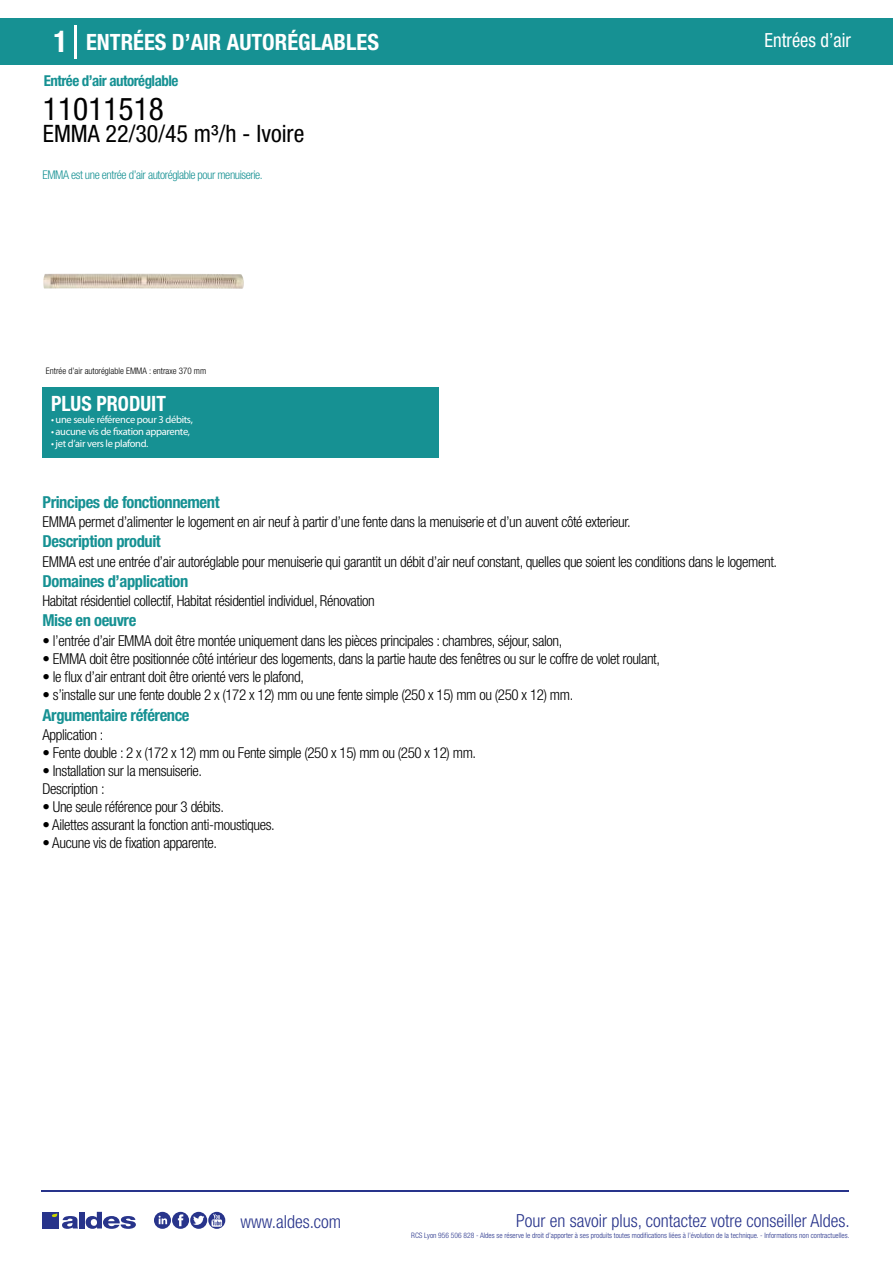
<style>
.page{position:relative;width:893px;height:1263px;background:#fff}
.page>*{position:absolute;margin:0;border:0;box-sizing:border-box;transform-origin:0 0}
.t1{font:condensed 31.5px "Helvetica Neue LT Std";color:#000}
.t2{font:condensed 24px "Helvetica Neue LT Std";color:#000}
.t3{font:700 condensed 22.5px "Helvetica Neue LT Std";color:#fff}
.t4{font:700 condensed 21px "Helvetica Neue";color:#fff;scale:.95 1}
.t5{font:condensed 19.5px "Helvetica Neue LT Std";color:#fff;scale:.95 1}
.t6{font:300 condensed 18px "Helvetica Neue";color:#28348b}
.t7{font:700 condensed 16.5px "Helvetica Neue LT Std";letter-spacing:-.025em;color:#169193}
.t8{font:300 condensed 15px/18px "Helvetica Neue LT Std";letter-spacing:-.025em;color:#000}
.t9{font:700 condensed 15px "Helvetica Neue LT Std";letter-spacing:-.035em;color:#169193}
.t10{font:300 condensed 12px "Helvetica Neue LT Std";letter-spacing:-.035em;color:#169193}
.t11{font:10.5px "Myriad Pro";letter-spacing:-.03em;color:#fff}
.t12{font:300 condensed 9px "Helvetica Neue";color:#000}
.t13{font:300 condensed 7.5px "Helvetica Neue";color:#28348b}
.s1{font-size:30px}
</style>
<div class="page">
<div style="left:0;top:18px;width:893px;height:46px;background:#169193"></div>
<div style="left:43px;top:387px;width:396px;height:70px;background:#169193"></div>
<hr style="left:74px;top:25px;width:2px;height:33px;background:#fff">
<img style="left:43px;top:274px;width:201px;height:15px">
<hr style="left:41px;top:1190px;width:808px;height:1px;background:#28348b">
<svg style="left:154px;top:1212px;width:71px;height:17px"></svg>
<div style="left:42px;top:1212px;width:17px;height:16px;background:#28348b"></div>
<div style="left:79px;top:1212px;width:5px;height:16px;background:#28348b"></div>
<svg style="left:86px;top:1212px;width:50px;height:17px"></svg>
<svg style="left:52px;top:1213px;width:26px;height:16px"></svg>
<h3 class="t3" style="left:54px;top:28px;width:327px"><span class="s1">1</span> ENTRÉES D’AIR AUTORÉGLABLES</h3>
<h3 class="t5" style="left:765px;top:29px;width:92px">Entrées d’air</h3>
<p class="t9" style="left:44px;top:71px;width:136px">Entrée d’air autoréglable</p>
<h1 class="t1" style="left:43px;top:91px;width:122px">11011518</h1>
<h2 class="t2" style="left:43px;top:120px;width:263px">EMMA 22/30/45 m³/h - Ivoire</h2>
<p class="t10" style="left:43px;top:167px;width:222px">EMMA est une entrée d’air autoréglable pour menuiserie.</p>
<p class="t12" style="left:46px;top:365px;width:162px">Entrée d’air autoréglable EMMA : entraxe 370 mm</p>
<h3 class="t4" style="left:51px;top:391px;width:122px">PLUS PRODUIT</h3>
<p class="t11" style="left:51px;top:413px;width:143px">• une seule référence pour 3 débits,</p>
<p class="t11" style="left:51px;top:425px;width:141px">• aucune vis de fixation apparente,</p>
<p class="t11" style="left:51px;top:437px;width:99px">• jet d’air vers le plafond.</p>
<p class="t7" style="left:43px;top:492px;width:179px">Principes de fonctionnement</p>
<p class="t7" style="left:43px;top:531px;width:120px">Description produit</p>
<p class="t7" style="left:43px;top:571px;width:147px">Domaines d’application</p>
<p class="t7" style="left:43px;top:610px;width:95px">Mise en oeuvre</p>
<p class="t8" style="left:43px;top:513px;width:590px">EMMA permet d’alimenter le logement en air neuf à partir d’une fente dans la menuiserie et d’un auvent côté exterieur.</p>
<p class="t8" style="left:43px;top:552px;width:736px">EMMA est une entrée d’air autoréglable pour menuiserie qui garantit un débit d’air neuf constant, quelles que soient les conditions dans le logement.</p>
<p class="t8" style="left:43px;top:592px;width:334px">Habitat résidentiel collectif, Habitat résidentiel individuel, Rénovation</p>
<p class="t8" style="left:43px;top:631px;width:521px">• l’entrée d’air EMMA doit être montée uniquement dans les pièces principales : chambres, séjour, salon,</p>
<p class="t8" style="left:43px;top:649px;width:619px">• EMMA doit être positionnée côté intérieur des logements, dans la partie haute des fenêtres ou sur le coffre de volet roulant,</p>
<p class="t8" style="left:43px;top:667px;width:263px">• le flux d’air entrant doit être orienté vers le plafond,</p>
<p class="t8" style="left:43px;top:685px;width:532px">• s’installe sur une fente double 2 x (172 x 12) mm ou une fente simple (250 x 15) mm ou (250 x 12) mm.</p>
<p class="t7" style="left:43px;top:705px;width:149px">Argumentaire référence</p>
<p class="t8" style="left:43px;top:726px;width:62px">Application :</p>
<p class="t8" style="left:43px;top:744px;width:435px">• Fente double : 2 x (172 x 12) mm ou Fente simple (250 x 15) mm ou (250 x 12) mm.</p>
<p class="t8" style="left:43px;top:762px;width:161px">• Installation sur la mensuiserie.<br>Description :</p>
<p class="t8" style="left:43px;top:798px;width:183px">• Une seule référence pour 3 débits.</p>
<p class="t8" style="left:43px;top:816px;width:234px">• Ailettes assurant la fonction anti-moustiques.</p>
<p class="t8" style="left:43px;top:834px;width:176px">• Aucune vis de fixation apparente.</p>
<p class="t6" style="left:240px;top:1211px;width:102px">www.aldes.com</p>
<p class="t6" style="left:516px;top:1211px;width:335px">Pour en savoir plus, contactez votre conseiller Aldes.</p>
<p class="t13" style="left:411px;top:1230px;width:440px">RCS Lyon 956 506 828 - Aldes se réserve le droit d’apporter à ses produits toutes modifications liées à l’évolution de la technique. - Informations non contractuelles.</p>
</div>
